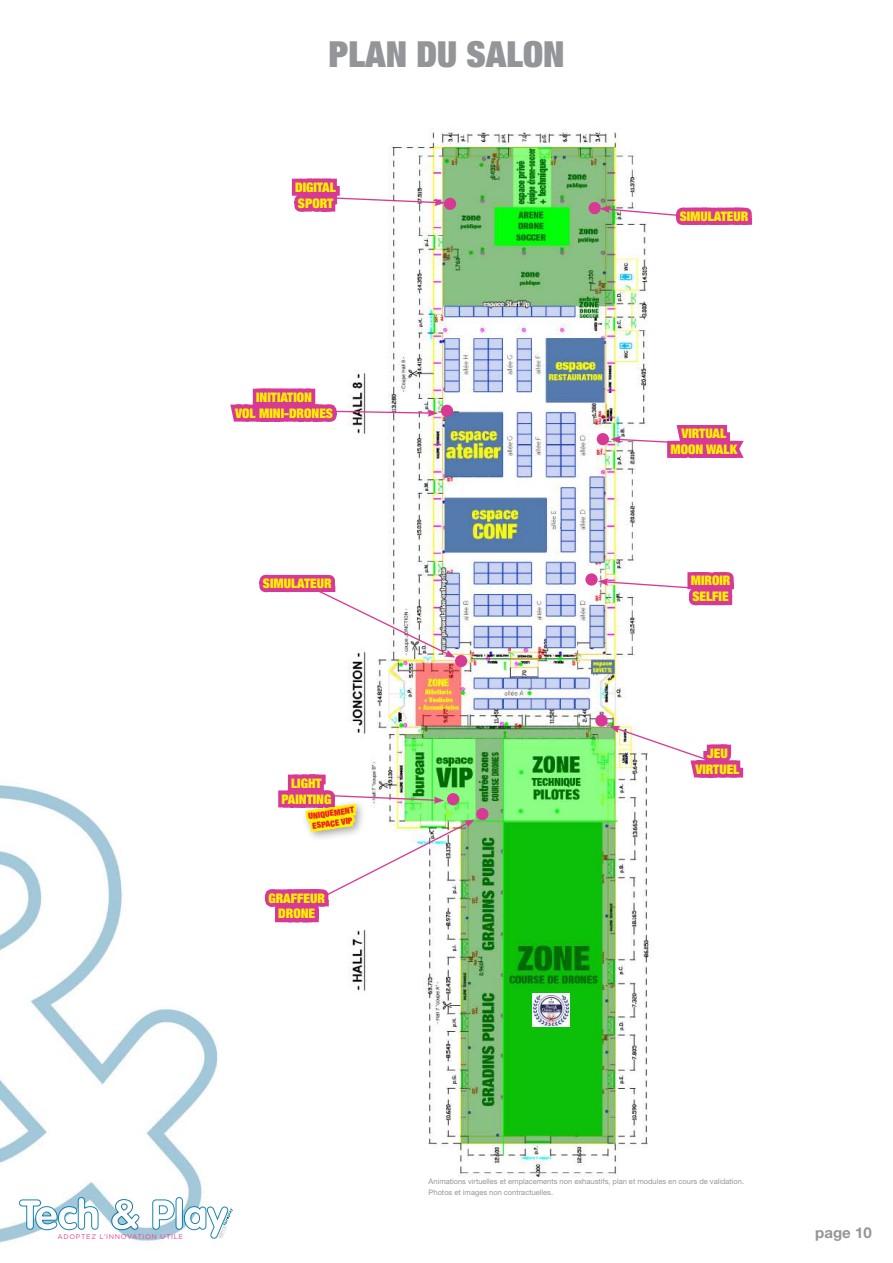
<style>
.page{position:relative;width:893px;height:1263px;background:#fff}
.page>*{position:absolute;margin:0;border:0;box-sizing:border-box;transform-origin:0 0}
.t1{font:900 condensed 36px "Helvetica Neue LT Std";color:#939598}
.t2{font:700 15px "Helvetica Neue LT Std";color:#939598}
.t3{font:900 condensed 13.2px/15.9px "Helvetica Neue LT Std";color:#fff101;text-align:center}
.t4{font:900 condensed 8.55px/10.4px "Helvetica Neue LT Std";color:#ee1d23;text-align:center}
.t5{font:7.5px/10.9px "Helvetica Neue LT Std";color:#939598}
.t6{font:6.9px "Gotham";letter-spacing:.09em;color:#ee3d96}
</style>
<div class="page">
<img style="left:0;top:785px;width:218px;height:458px">
<img style="left:352px;top:129px;width:297px;height:1048px">
<div style="left:531px;top:993px;width:38px;height:33px;background:#fff"></div>
<img style="left:533px;top:995px;width:35px;height:30px">
<svg style="left:609px;top:726px;width:135px;height:176px"></svg>
<svg style="left:291px;top:129px;width:154px;height:87px"></svg>
<svg style="left:598px;top:129px;width:155px;height:566px"></svg>
<svg style="left:585px;top:573px;width:13px;height:13px"></svg>
<svg style="left:595px;top:714px;width:13px;height:13px"></svg>
<div style="left:476px;top:808px;width:12px;height:12px;background:#d73995;border-radius:50%"></div>
<div style="left:444px;top:198px;width:12px;height:12px;background:#d73995;border-radius:50%"></div>
<div style="left:588px;top:202px;width:13px;height:12px;background:#d73995;border-radius:50%"></div>
<div style="left:597px;top:433px;width:12px;height:12px;background:#d73995;border-radius:50%"></div>
<svg style="left:230px;top:290px;width:245px;height:691px"></svg>
<svg style="left:19px;top:1197px;width:79px;height:33px"></svg>
<svg style="left:111px;top:1199px;width:28px;height:31px"></svg>
<svg style="left:152px;top:1199px;width:23px;height:31px"></svg>
<div style="left:176px;top:1197px;width:6px;height:32px;background:#fff;border-radius:3px"></div>
<div style="left:176px;top:1197px;width:7px;height:33px;border:1px solid #0076a3;border-radius:3px"></div>
<svg style="left:184px;top:1206px;width:49px;height:33px"></svg>
<h1 class="t1" style="left:328px;top:31px;width:238px">PLAN DU SALON</h1>
<p class="t3" style="left:295px;top:179px;width:42px;text-align:left">DIGITAL<br>SPORT</p>
<p class="t3" style="left:235px;top:389px;width:99px">INITIATION<br>VOL MINI-DRONES</p>
<p class="t3" style="left:263px;top:575px;width:70px">SIMULATEUR</p>
<p class="t3" style="left:282px;top:775px;width:51px">LIGHT<br>PAINTING</p>
<p class="t4" style="left:308px;top:811px;width:47px;rotate:-8deg">UNIQUEMENT<br>ESPACE VIP</p>
<p class="t3" style="left:268px;top:890px;width:58px">GRAFFEUR<br>DRONE</p>
<p class="t3" style="left:680px;top:208px;width:70px">SIMULATEUR</p>
<p class="t3" style="left:670px;top:425px;width:68px">VIRTUAL<br>MOON WALK</p>
<p class="t3" style="left:691px;top:572px;width:41px;text-align:left">MIROIR<br>SELFIE</p>
<p class="t3" style="left:695px;top:745px;width:46px">JEU<br>VIRTUEL</p>
<p class="t6" style="left:58px;top:1232px;width:127px">ADOPTEZ L’INNOVATION UTILE</p>
<p class="t5" style="left:429px;top:1176px;width:317px">Animations virtuelles et emplacements non exhaustifs, plan et modules en cours de validation.<br>Photos et images non contractuelles.</p>
<p class="t2" style="left:815px;top:1223px;width:58px">page 10</p>
</div>
